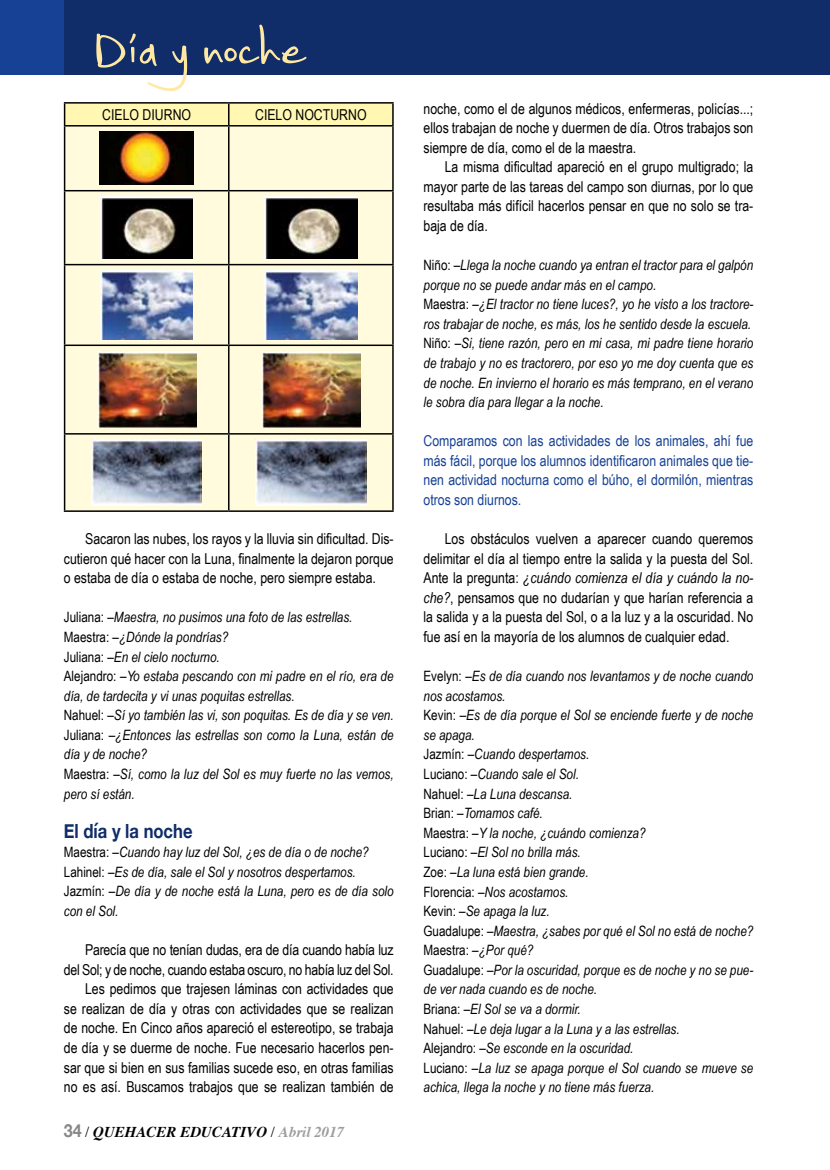
<style>
.page{position:relative;width:830px;height:1170px;background:#fff}
.page>*{position:absolute;margin:0;border:0;box-sizing:border-box;transform-origin:0 0}
.t1{font:81px "Small Town Skyline";color:#ffe8a2}
.t2{font:700 19.5px "Helvetica Neue";color:#102d69;scale:.85 1}
.t3{font:15px/19.5px "Arial Narrow";color:#000;text-align:justify}
.t4{font:15px/19.5px "Arial Narrow";color:#164194;text-align:justify}
.t5{font:italic 700 15px "Times";color:#000}
.t6{font:italic 14.25px/19.5px "Arial Narrow";color:#000}
.s1{font-style:normal}
.s2{font-family:"Helvetica Neue";font-style:normal;font-size:18px;color:#878787}
.s3{font-weight:400;font-style:normal}
.s4{color:#9d9d9c}
.s5{font-style:italic}
</style>
<div class="page">
<div style="left:65px;top:126px;width:327px;height:384px;background:#fffbdc"></div>
<hr style="left:64px;top:102px;width:165px;height:2px;background:#000">
<hr style="left:229px;top:102px;width:164px;height:2px;background:#000">
<div style="left:64px;top:103px;width:329px;height:22px;background:#fff7b2"></div>
<hr style="left:64px;top:125px;width:165px;height:1px;background:#000">
<hr style="left:64px;top:126px;width:1px;height:64px;background:#000">
<hr style="left:229px;top:125px;width:164px;height:1px;background:#000">
<hr style="left:228px;top:126px;width:1px;height:64px;background:#000">
<hr style="left:392px;top:126px;width:1px;height:64px;background:#000">
<hr style="left:64px;top:190px;width:165px;height:1px;background:#000">
<hr style="left:64px;top:191px;width:1px;height:73px;background:#000">
<hr style="left:229px;top:190px;width:164px;height:1px;background:#000">
<hr style="left:228px;top:191px;width:1px;height:73px;background:#000">
<hr style="left:392px;top:191px;width:1px;height:73px;background:#000">
<hr style="left:64px;top:264px;width:165px;height:1px;background:#000">
<hr style="left:64px;top:265px;width:1px;height:79px;background:#000">
<hr style="left:229px;top:264px;width:164px;height:1px;background:#000">
<hr style="left:228px;top:265px;width:1px;height:79px;background:#000">
<hr style="left:392px;top:265px;width:1px;height:79px;background:#000">
<hr style="left:64px;top:344px;width:165px;height:2px;background:#000">
<hr style="left:64px;top:346px;width:1px;height:87px;background:#000">
<hr style="left:229px;top:344px;width:164px;height:2px;background:#000">
<hr style="left:228px;top:346px;width:1px;height:87px;background:#000">
<hr style="left:392px;top:346px;width:1px;height:87px;background:#000">
<hr style="left:64px;top:433px;width:165px;height:1px;background:#000">
<hr style="left:64px;top:434px;width:1px;height:76px;background:#000">
<hr style="left:229px;top:433px;width:164px;height:1px;background:#000">
<hr style="left:228px;top:434px;width:1px;height:76px;background:#000">
<hr style="left:392px;top:434px;width:1px;height:76px;background:#000">
<hr style="left:64px;top:510px;width:165px;height:2px;background:#000">
<hr style="left:229px;top:510px;width:164px;height:2px;background:#000">
<img style="left:99px;top:132px;width:95px;height:53px">
<img style="left:100px;top:197px;width:93px;height:61px">
<img style="left:264px;top:197px;width:93px;height:61px">
<img style="left:100px;top:270px;width:93px;height:69px">
<img style="left:264px;top:270px;width:93px;height:69px">
<img style="left:97px;top:351px;width:99px;height:76px">
<img style="left:261px;top:351px;width:99px;height:76px">
<img style="left:91px;top:440px;width:111px;height:65px">
<img style="left:255px;top:440px;width:111px;height:65px">
<div style="left:0;top:0;width:829px;height:74px;background:#102d69"></div>
<div style="left:0;top:0;width:64px;height:74px;background:#164194"></div>
<h1 class="t1" style="left:95px;top:12px;width:212px">Día y noche</h1>
<p class="t3" style="left:102px;top:104px;width:90px">CIELO DIURNO</p>
<p class="t3" style="left:255px;top:104px;width:113px">CIELO NOCTURNO</p>
<p class="t3" style="left:64px;top:528px;width:331px;text-indent:21px">Sacaron las nubes, los rayos y la lluvia sin dificultad. Dis&shy;cutieron qué hacer con la Luna, finalmente la dejaron porque o estaba de día o estaba de noche, pero siempre estaba.</p>
<p class="t6" style="left:64px;top:607px;width:331px"><span class="s1">Juliana: –</span>Maestra, no pusimos una foto de las estrellas.<br><span class="s1">Maestra: –</span>¿Dónde la pondrías?<br><span class="s1">Juliana: –</span>En el cielo nocturno.<br><span class="s1">Alejandro: –</span>Yo estaba pescando con mi padre en el río, era de día, de tardecita y vi unas poquitas estrellas.<br><span class="s1">Nahuel: –</span>Sí yo también las vi, son poquitas. Es de día y se ven.<br><span class="s1">Juliana: –</span>¿Entonces las estrellas son como la Luna, están de día y de noche?<br><span class="s1">Maestra: –</span>Sí, como la luz del Sol es muy fuerte no las vemos, pero sí están.</p>
<h2 class="t2" style="left:64px;top:815px;width:153px">El día y la noche</h2>
<p class="t6" style="left:64px;top:842px;width:331px"><span class="s1">Maestra: –</span>Cuando hay luz del Sol, ¿es de día o de noche?<br><span class="s1">Lahinel: –</span>Es de día, sale el Sol y nosotros despertamos.<br><span class="s1">Jazmín: –</span>De día y de noche está la Luna, pero es de día solo con el Sol.</p>
<p class="t3" style="left:64px;top:939px;width:331px;text-align:right">Parecía que no tenían dudas, era de día cuando había luz<br>del Sol; y de noche, cuando estaba oscuro, no había luz del Sol.<br>Les pedimos que trajesen láminas con actividades que<br>se realizan de día y otras con actividades que se realizan de noche. En Cinco años apareció el estereotipo, se trabaja de día y se duerme de noche. Fue necesario hacerlos pen&shy;sar que si bien en sus familias sucede eso, en otras familias no es así. Buscamos trabajos que se realizan también de</p>
<p class="t5" style="left:64px;top:1117px;width:282px"><span class="s2">34</span> <span class="s3">/</span> QUEHACER EDUCATIVO <span class="s3">/</span> <span class="s4">Abril 2017</span></p>
<p class="t3" style="left:423px;top:98px;width:331px">noche, como el de algunos médicos, enfermeras, policías...; ellos trabajan de noche y duermen de día. Otros trabajos son siempre de día, como el de la maestra.</p>
<p class="t3" style="left:423px;top:157px;width:331px;text-indent:21px">La misma dificultad apareció en el grupo multigrado; la mayor parte de las tareas del campo son diurnas, por lo que resultaba más difícil hacerlos pensar en que no solo se tra&shy;baja de día.</p>
<p class="t6" style="left:423px;top:255px;width:331px"><span class="s1">Niño: –</span>Llega la noche cuando ya entran el tractor para el galpón porque no se puede andar más en el campo.<br><span class="s1">Maestra: –</span>¿El tractor no tiene luces?, yo he visto a los tractore&shy;ros trabajar de noche, es más, los he sentido desde la escuela.<br><span class="s1">Niño: –</span>Si, tiene razón, pero en mi casa, mi padre tiene horario de trabajo y no es tractorero, por eso yo me doy cuenta que es de noche. En invierno el horario es más temprano, en el verano le sobra día para llegar a la noche.</p>
<p class="t4" style="left:423px;top:430px;width:331px">Comparamos con las actividades de los animales, ahí fue más fácil, porque los alumnos identificaron animales que tie&shy;nen actividad nocturna como el búho, el dormilón, mientras otros son diurnos.</p>
<p class="t3" style="left:423px;top:528px;width:331px;text-indent:21px">Los obstáculos vuelven a aparecer cuando queremos delimitar el día al tiempo entre la salida y la puesta del Sol.<br>Ante la pregunta: <span class="s5">¿cuándo comienza el día y cuándo la no&shy;che?</span>, pensamos que no dudarían y que harían referencia a la salida y a la puesta del Sol, o a la luz y a la oscuridad. No fue así en la mayoría de los alumnos de cualquier edad.</p>
<p class="t6" style="left:423px;top:666px;width:331px"><span class="s1">Evelyn: –</span>Es de día cuando nos levantamos y de noche cuando nos acostamos.<br><span class="s1">Kevin: –</span>Es de día porque el Sol se enciende fuerte y de noche se apaga.<br><span class="s1">Jazmín: –</span>Cuando despertamos.<br><span class="s1">Luciano: –</span>Cuando sale el Sol.<br><span class="s1">Nahuel: –</span>La Luna descansa.<br><span class="s1">Brian: –</span>Tomamos café.<br><span class="s1">Maestra: –</span>Y la noche, ¿cuándo comienza?<br><span class="s1">Luciano: –</span>El Sol no brilla más.<br><span class="s1">Zoe: –</span>La luna está bien grande.<br><span class="s1">Florencia: –</span>Nos acostamos.<br><span class="s1">Kevin: –</span>Se apaga la luz.<br><span class="s1">Guadalupe: –</span>Maestra, ¿sabes por qué el Sol no está de noche?<br><span class="s1">Maestra: –</span>¿Por qué?<br><span class="s1">Guadalupe: –</span>Por la oscuridad, porque es de noche y no se pue&shy;de ver nada cuando es de noche.<br><span class="s1">Briana: –</span>El Sol se va a dormir.<br><span class="s1">Nahuel: –</span>Le deja lugar a la Luna y a las estrellas.<br><span class="s1">Alejandro: –</span>Se esconde en la oscuridad.<br><span class="s1">Luciano: –</span>La luz se apaga porque el Sol cuando se mueve se achica, llega la noche y no tiene más fuerza.</p>
</div>
